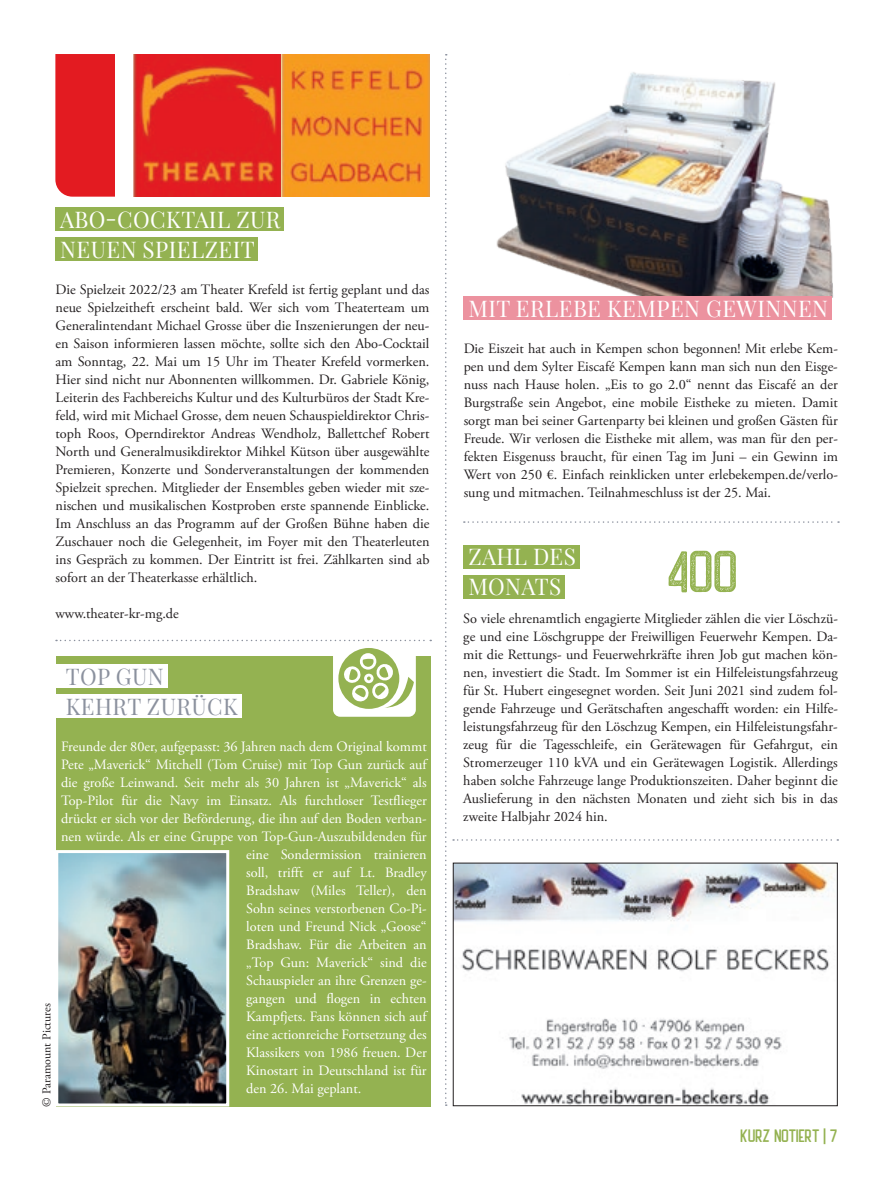
<style>
.page{position:relative;width:893px;height:1191px;background:#fff}
.page>*{position:absolute;margin:0;border:0;box-sizing:border-box;transform-origin:0 0}
.t1{font:60px "HANDLER Stamp";color:#94b251}
.t2{font:22.5px/30px "Playfair Display";letter-spacing:.02em;color:#fff}
.t3{font:22.5px/30px "Playfair Display";letter-spacing:.02em;color:#8b919e}
.t4{font:18px "HANDLER";color:#94b251}
.t5{font:14.25px/18px "Adobe Garamond Pro";color:#231f20;text-align:justify}
.t6{font:14.25px "Adobe Garamond Pro";color:#fff}
.t7{font:12px "Adobe Garamond Pro";color:#231f20}
</style>
<div class="page">
<img style="left:496px;top:72px;width:337px;height:226px">
<div style="left:464px;top:296px;width:368px;height:24px;background:#ec929f"></div>
<svg style="left:445px;top:54px;width:2px;height:1052px"></svg>
<div style="left:57px;top:656px;width:374px;height:450px;background:#94b251"></div>
<div style="left:53px;top:694px;width:189px;height:24px;background:#fff"></div>
<img style="left:59px;top:854px;width:166px;height:248px">
<div style="left:55px;top:850px;width:174px;height:256px;border:3px solid #fff"></div>
<div style="left:464px;top:545px;width:116px;height:24px;background:#94b251"></div>
<div style="left:464px;top:575px;width:101px;height:24px;background:#94b251"></div>
<svg style="left:453px;top:839px;width:385px;height:1px"></svg>
<svg style="left:464px;top:521px;width:375px;height:2px"></svg>
<svg style="left:56px;top:639px;width:375px;height:77px"></svg>
<img style="left:455px;top:865px;width:380px;height:239px">
<div style="left:453px;top:863px;width:384px;height:243px;border:1px solid #231f20"></div>
<svg style="left:55px;top:54px;width:79px;height:143px;background:#e4272d"></svg>
<div style="left:56px;top:207px;width:228px;height:24px;background:#94b251"></div>
<div style="left:56px;top:237px;width:202px;height:24px;background:#94b251"></div>
<img style="left:134px;top:54px;width:296px;height:143px">
<div style="left:116px;top:47px;width:17px;height:156px;background:#fff"></div>
<h2 class="t2" style="left:60px;top:202px;width:222px">ABO-COCKTAIL ZUR<br>NEUEN SPIELZEIT</h2>
<p class="t5" style="left:56px;top:281px;width:375px">Die Spielzeit 2022/23 am Theater Krefeld ist fertig geplant und das neue Spielzeitheft erscheint bald. Wer sich vom Theaterteam um Generalintendant Michael Grosse über die Inszenierungen der neu&shy;en Saison informieren lassen möchte, sollte sich den Abo-Cocktail am Sonntag, 22. Mai um 15 Uhr im Theater Krefeld vormerken.<br>Hier sind nicht nur Abonnenten willkommen. Dr. Gabriele König, Leiterin des Fachbereichs Kultur und des Kulturbüros der Stadt Kre&shy;feld, wird mit Michael Grosse, dem neuen Schauspieldirektor Chris&shy;toph Roos, Operndirektor Andreas Wendholz, Ballettchef Robert North und Generalmusikdirektor Mihkel Kütson über ausgewählte Premieren, Konzerte und Sonderveranstaltungen der kommenden Spielzeit sprechen. Mitglieder der Ensembles geben wieder mit sze&shy;nischen und musikalischen Kostproben erste spannende Einblicke.<br>Im Anschluss an das Programm auf der Großen Bühne haben die Zuschauer noch die Gelegenheit, im Foyer mit den Theaterleuten ins Gespräch zu kommen. Der Eintritt ist frei. Zählkarten sind ab sofort an der Theaterkasse erhältlich.</p>
<p class="t5" style="left:56px;top:604px;width:125px">www.theater-kr-mg.de</p>
<p class="t7" style="left:39px;top:1106px;width:105px;rotate:-90deg">© Paramount Pictures</p>
<h2 class="t3" style="left:66px;top:659px;width:173px">TOP GUN<br>KEHRT ZURÜCK</h2>
<p class="t6" style="left:61px;top:737px;width:367px">Freunde der 80er, aufgepasst: 36 Jahren nach dem Original kommt</p>
<p class="t6" style="left:61px;top:755px;width:367px">Pete „Maverick“ Mitchell (Tom Cruise) mit Top Gun zurück auf</p>
<p class="t6" style="left:61px;top:773px;width:367px">die große Leinwand. Seit mehr als 30 Jahren ist „Maverick“ als</p>
<p class="t6" style="left:61px;top:791px;width:367px">Top-Pilot für die Navy im Einsatz. Als furchtloser Testflieger</p>
<p class="t6" style="left:61px;top:809px;width:367px">drückt er sich vor der Beförderung, die ihn auf den Boden verban-</p>
<p class="t6" style="left:61px;top:827px;width:367px">nen würde. Als er eine Gruppe von Top-Gun-Auszubildenden für</p>
<p class="t6" style="left:246px;top:845px;width:182px">eine Sondermission trainieren</p>
<p class="t6" style="left:246px;top:863px;width:182px">soll, trifft er auf Lt. Bradley</p>
<p class="t6" style="left:246px;top:881px;width:182px">Bradshaw (Miles Teller), den</p>
<p class="t6" style="left:246px;top:899px;width:182px">Sohn seines verstorbenen Co-Pi-</p>
<p class="t6" style="left:246px;top:917px;width:182px">loten und Freund Nick „Goose“</p>
<p class="t6" style="left:246px;top:935px;width:182px">Bradshaw. Für die Arbeiten an</p>
<p class="t6" style="left:246px;top:953px;width:182px">„Top Gun: Maverick“ sind die</p>
<p class="t6" style="left:246px;top:971px;width:182px">Schauspieler an ihre Grenzen ge-</p>
<p class="t6" style="left:246px;top:989px;width:182px">gangen und flogen in echten</p>
<p class="t6" style="left:246px;top:1007px;width:182px">Kampfjets. Fans können sich auf</p>
<p class="t6" style="left:246px;top:1025px;width:182px">eine actionreiche Fortsetzung des</p>
<p class="t6" style="left:246px;top:1043px;width:182px">Klassikers von 1986 freuen. Der</p>
<p class="t6" style="left:246px;top:1061px;width:182px">Kinostart in Deutschland ist für</p>
<p class="t6" style="left:246px;top:1079px;width:117px">den 26. Mai geplant.</p>
<h2 class="t2" style="left:468px;top:291px;width:361px">MIT ERLEBE KEMPEN GEWINNEN</h2>
<p class="t5" style="left:464px;top:340px;width:376px">Die Eiszeit hat auch in Kempen schon begonnen! Mit erlebe Kem&shy;pen und dem Sylter Eiscafé Kempen kann man sich nun den Eisge&shy;nuss nach Hause holen. „Eis to go 2.0“ nennt das Eiscafé an der Burgstraße sein Angebot, eine mobile Eistheke zu mieten. Damit sorgt man bei seiner Gartenparty bei kleinen und großen Gästen für Freude. Wir verlosen die Eistheke mit allem, was man für den per&shy;fekten Eisgenuss braucht, für einen Tag im Juni – ein Gewinn im Wert von 250 €. Einfach reinklicken unter erlebekempen.de/verlo&shy;sung und mitmachen. Teilnahmeschluss ist der 25. Mai.</p>
<h2 class="t2" style="left:468px;top:540px;width:109px">ZAHL DES<br>MONATS</h2>
<h1 class="t1" style="left:669px;top:541px;width:72px">400</h1>
<p class="t5" style="left:463px;top:609px;width:376px">So viele ehrenamtlich engagierte Mitglieder zählen die vier Löschzü&shy;ge und eine Löschgruppe der Freiwilligen Feuerwehr Kempen. Da&shy;mit die Rettungs- und Feuerwehrkräfte ihren Job gut machen kön&shy;nen, investiert die Stadt. Im Sommer ist ein Hilfeleistungsfahrzeug für St. Hubert eingesegnet worden. Seit Juni 2021 sind zudem fol&shy;gende Fahrzeuge und Gerätschaften angeschafft worden: ein Hilfe&shy;leistungsfahrzeug für den Löschzug Kempen, ein Hilfeleistungsfahr&shy;zeug für die Tagesschleife, ein Gerätewagen für Gefahrgut, ein Stromerzeuger 110 kVA und ein Gerätewagen Logistik. Allerdings haben solche Fahrzeuge lange Produktionszeiten. Daher beginnt die Auslieferung in den nächsten Monaten und zieht sich bis in das zweite Halbjahr 2024 hin.</p>
<p class="t4" style="left:741px;top:1126px;width:98px">KURZ NOTIERT | 7</p>
</div>
